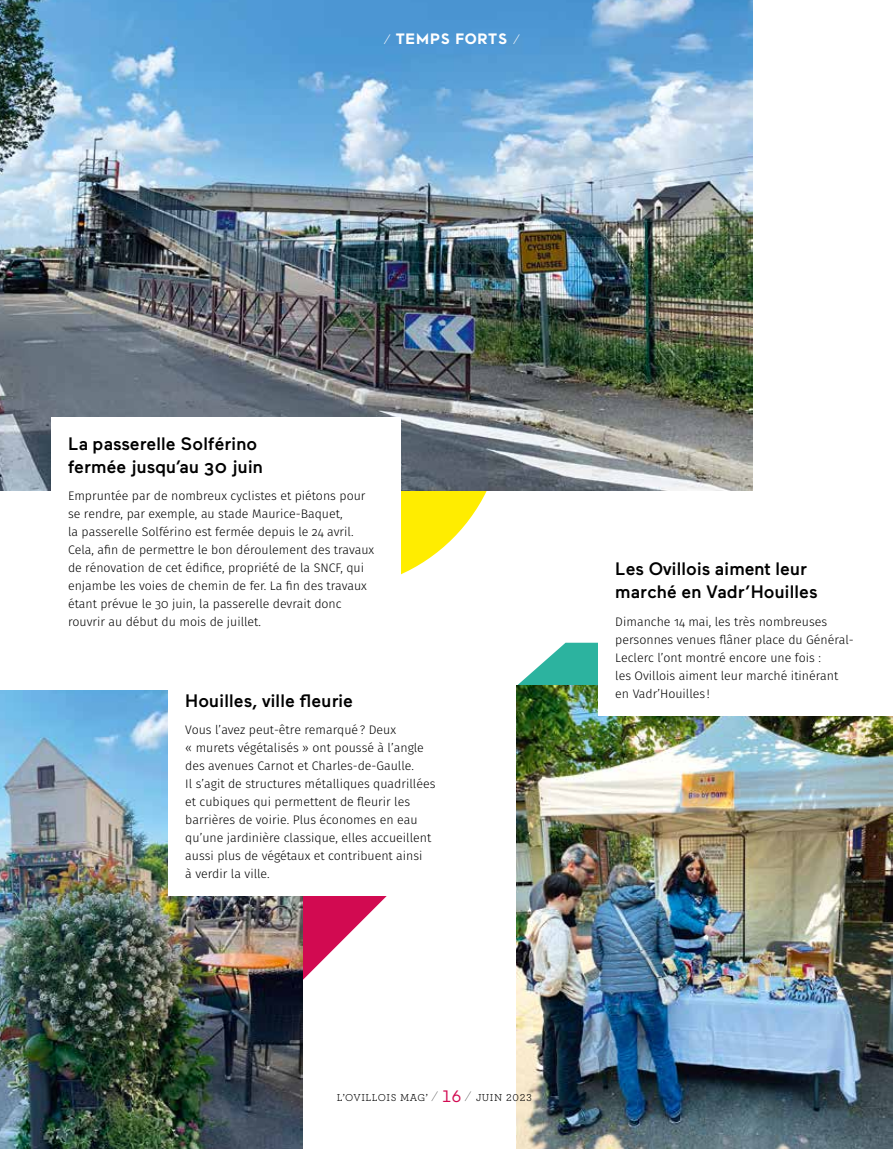
<style>
.page{position:relative;width:893px;height:1149px;background:#fff}
.page>*{position:absolute;margin:0;border:0;box-sizing:border-box;transform-origin:0 0}
.t1{font:500 18px/22.5px "Maax";letter-spacing:.005em;color:#000}
.t2{font:700 15px "Maax";letter-spacing:.05em;color:#fff}
.t3{font:300 12.3px/18px "Fira Sans";color:#000}
.t4{font:10.5px "Archer";letter-spacing:.05em;color:#000}
.s1{font-family:"Archer";font-weight:400}
.s2{font-weight:200;font-size:15px}
.s3{font-family:"Maax";font-size:16.5px;color:#d20a51}
</style>
<div class="page">
<svg style="left:517px;top:642px;width:81px;height:43px;fill:#2cb39f"></svg>
<div style="left:154px;top:239px;width:350px;height:350px;background:#ffed00;border-radius:50%"></div>
<img style="left:0;top:0;width:753px;height:490px">
<svg style="left:302px;top:896px;width:85px;height:92px"></svg>
<div style="left:51px;top:417px;width:349px;height:226px;background:#fff"></div>
<img style="left:517px;top:685px;width:376px;height:463px">
<img style="left:0;top:690px;width:302px;height:458px">
<div style="left:598px;top:542px;width:295px;height:173px;background:#fff"></div>
<div style="left:168px;top:674px;width:297px;height:221px;background:#fff"></div>
<p class="t2" style="left:383px;top:31px;width:138px"><span class="s1">⁄</span> TEMPS FORTS <span class="s1">⁄</span></p>
<h1 class="t1" style="left:68px;top:433px;width:196px">La passerelle Solférino fermée jusqu’au 30 juin</h1>
<p class="t3" style="left:68px;top:486px;width:308px">Empruntée par de nombreux cyclistes et piétons pour se rendre, par exemple, au stade Maurice-Baquet,<br>la passerelle Solférino est fermée depuis le 24 avril.<br>Cela, afin de permettre le bon déroulement des travaux de rénovation de cet édifice, propriété de la SNCF, qui enjambe les voies de chemin de fer. La fin des travaux étant prévue le 30 juin, la passerelle devrait donc rouvrir au début du mois de juillet.</p>
<h1 class="t1" style="left:185px;top:689px;width:169px">Houilles, ville fleurie</h1>
<p class="t3" style="left:185px;top:720px;width:252px">Vous l’avez peut-être remarqué? Deux<br>« murets végétalisés » ont poussé à l’angle des avenues Carnot et Charles-de-Gaulle.<br>Il s’agit de structures métalliques quadrillées et cubiques qui permettent de fleurir les barrières de voirie. Plus économes en eau qu’une jardinière classique, elles accueillent aussi plus de végétaux et contribuent ainsi<br>à verdir la ville.</p>
<p class="t4" style="left:337px;top:1089px;width:196px">L’OVILLOIS MAG’ <span class="s2">⁄</span> <span class="s3">16</span> <span class="s2">⁄</span> JUIN 2023</p>
<h1 class="t1" style="left:615px;top:557px;width:204px">Les Ovillois aiment leur marché en Vadr’Houilles</h1>
<p class="t3" style="left:615px;top:612px;width:240px">Dimanche 14 mai, les très nombreuses personnes venues flâner place du Général-Leclerc l’ont montré encore une fois :<br>les Ovillois aiment leur marché itinérant en Vadr’Houilles !</p>
</div>
